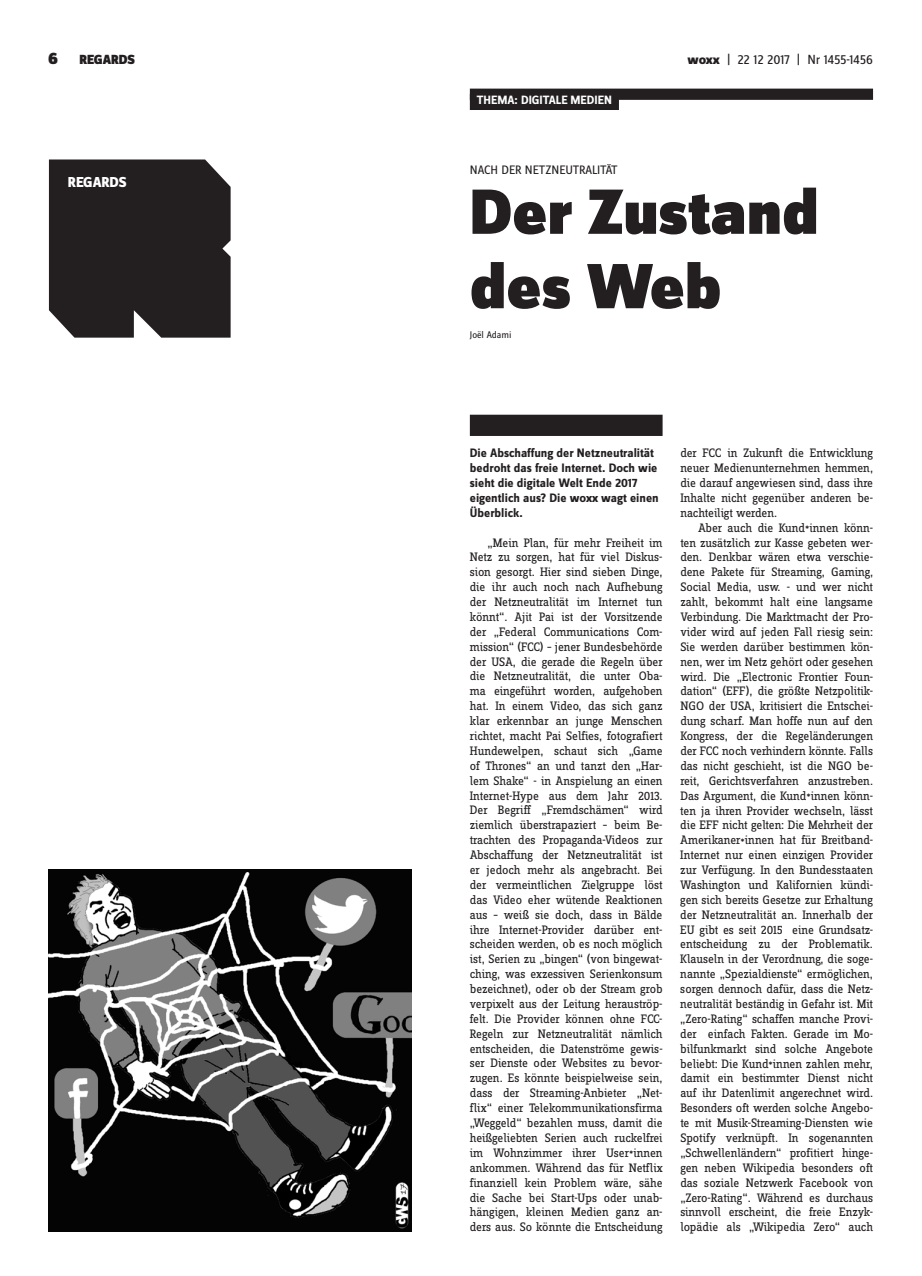
<style>
.page{position:relative;width:922px;height:1276px;background:#fff}
.page>*{position:absolute;margin:0;border:0;box-sizing:border-box;transform-origin:0 0}
.t1{font:900 66.25px/74.4px "Zine Sans Dis";color:#231f20}
.t2{font:800 15px "Zine Sans Dis";letter-spacing:-.01em;color:#fff}
.t3{font:13.75px "Zine Sans Dis";letter-spacing:-.015em;color:#231f20}
.t4{font:900 13.75px "Zine Sans Dis";letter-spacing:-.01em;color:#231f20}
.t5{font:12.75px/14.9px "Zine Slab Dis";letter-spacing:-.01em;color:#231f20;text-align:justify}
.t6{font:700 12.75px/14.9px "Zine Sans Dis";color:#231f20}
.t7{font:12.75px "Zine Sans Dis";color:#231f20}
.t8{font:700 12.5px "Zine Sans Dis";color:#fff}
.t9{font:10px "Zine Sans Dis";color:#231f20}
.s1{font-size:17.5px}
.s2{font-weight:800}
</style>
<div class="page">
<div style="left:469px;top:89px;width:403px;height:11px;background:#231f20"></div>
<div style="left:49px;top:159px;width:181px;height:179px;background:#231f20"></div>
<div style="left:469px;top:415px;width:193px;height:21px;background:#231f20"></div>
<div style="left:469px;top:94px;width:149px;height:16px;background:#231f20"></div>
<img style="left:49px;top:869px;width:362px;height:362px">
<p class="t4" style="left:48px;top:53px;width:88px"><span class="s1">6</span> REGARDS</p>
<p class="t3" style="left:687px;top:53px;width:187px"><span class="s2">woxx</span> | 22 12 2017 | NR 1455-1456</p>
<p class="t2" style="left:68px;top:174px;width:60px">REGARDS</p>
<p class="t8" style="left:477px;top:93px;width:136px">THEMA: DIGITALE MEDIEN</p>
<p class="t7" style="left:469px;top:163px;width:149px">NACH DER NETZN EUTRALITÄT</p>
<h1 class="t1" style="left:469px;top:179px;width:350px">Der Zustand des Web</h1>
<p class="t9" style="left:469px;top:329px;width:43px">JOËL ADAMI</p>
<p class="t6" style="left:469px;top:446px;width:190px">Die Abschaffung der Netzneutralität bedroht das freie Internet. Doch wie sieht die digitale Welt Ende 2017 eigentlich aus? Die woxx wagt einen<br>Überblick.</p>
<p class="t5" style="left:469px;top:535px;width:194px;text-indent:18px">„Mein Plan, für mehr Freiheit im Netz zu sorgen, hat für viel Diskus&shy;sion gesorgt. Hier sind sieben Dinge, die ihr auch noch nach Aufhebung der Netzneutralität im Internet tun könnt“. Ajit Pai ist der Vorsitzende der „Federal Communications Com&shy;mission“ (FCC) – jener Bundesbehörde der USA, die gerade die Regeln über die Netzneutralität, die unter Oba&shy;ma eingeführt worden, aufgehoben hat. In einem Video, das sich ganz klar erkennbar an junge Menschen richtet, macht Pai Selfies, fotografiert Hundewelpen, schaut sich „Game of Thrones“ an und tanzt den „Har&shy;lem Shake“ - in Anspielung an einen Internet-Hype aus dem Jahr 2013.<br>Der Begriff „Fremdschämen“ wird ziemlich überstrapaziert – beim Be&shy;trachten des Propaganda-Videos zur Abschaffung der Netzneutralität ist er jedoch mehr als angebracht. Bei der vermeintlichen Zielgruppe löst das Video eher wütende Reaktionen aus – weiß sie doch, dass in Bälde ihre Internet-Provider darüber ent&shy;scheiden werden, ob es noch möglich ist, Serien zu „bingen“ (von bingewat&shy;ching, was exzessiven Serienkonsum bezeichnet), oder ob der Stream grob verpixelt aus der Leitung herauströp&shy;felt. Die Provider können ohne FCC-Regeln zur Netzneutralität nämlich entscheiden, die Datenströme gewis&shy;ser Dienste oder Websites zu bevor&shy;zugen. Es könnte beispielweise sein, dass der Streaming-Anbieter „Net&shy;flix“ einer Telekommunikationsfirma „Weggeld“ bezahlen muss, damit die heißgeliebten Serien auch ruckelfrei im Wohnzimmer ihrer User<sub>*</sub>innen ankommen. Während das für Netflix finanziell kein Problem wäre, sähe die Sache bei Start-Ups oder unab&shy;hängigen, kleinen Medien ganz an&shy;ders aus. So könnte die Entscheidung</p>
<p class="t5" style="left:680px;top:446px;width:194px">der FCC in Zukunft die Entwicklung neuer Medienunternehmen hemmen, die darauf angewiesen sind, dass ihre Inhalte nicht gegenüber anderen be&shy;nachteiligt werden.</p>
<p class="t5" style="left:680px;top:521px;width:194px;text-indent:18px">Aber auch die Kund<sub>*</sub>innen könn&shy;ten zusätzlich zur Kasse gebeten wer&shy;den. Denkbar wären etwa verschie&shy;dene Pakete für Streaming, Gaming, Social Media, usw. - und wer nicht zahlt, bekommt halt eine langsame Verbindung. Die Marktmacht der Pro&shy;vider wird auf jeden Fall riesig sein:<br>Sie werden darüber bestimmen kön&shy;nen, wer im Netz gehört oder gesehen wird. Die „Electronic Frontier Foun&shy;dation“ (EFF), die größte Netzpolitik-NGO der USA, kritisiert die Entschei&shy;dung scharf. Man hoffe nun auf den Kongress, der die Regeländerungen der FCC noch verhindern könnte. Falls das nicht geschieht, ist die NGO be&shy;reit, Gerichtsverfahren anzustreben.<br>Das Argument, die Kund<sub>*</sub>innen könn&shy;ten ja ihren Provider wechseln, lässt die EFF nicht gelten: Die Mehrheit der Amerikaner<sub>*</sub>innen hat für Breitband-Internet nur einen einzigen Provider zur Verfügung. In den Bundesstaaten Washington und Kalifornien kündi&shy;gen sich bereits Gesetze zur Erhaltung der Netzneutralität an. Innerhalb der EU gibt es seit 2015 eine Grundsatz&shy;entscheidung zu der Problematik.<br>Klauseln in der Verordnung, die soge&shy;nannte „Spezialdienste“ ermöglichen, sorgen dennoch dafür, dass die Netz&shy;neutralität beständig in Gefahr ist. Mit „Zero-Rating“ schaffen manche Provi&shy;der einfach Fakten. Gerade im Mo&shy;bilfunkmarkt sind solche Angebote beliebt: Die Kund<sub>*</sub>innen zahlen mehr, damit ein bestimmter Dienst nicht auf ihr Datenlimit angerechnet wird.<br>Besonders oft werden solche Angebo&shy;te mit Musik-Streaming-Diensten wie Spotify verknüpft. In sogenannten „Schwellenländern“ profitiert hinge&shy;gen neben Wikipedia besonders oft das soziale Netzwerk Facebook von „Zero-Rating“. Während es durchaus sinnvoll erscheint, die freie Enzyk&shy;lopädie als „Wikipedia Zero“ auch</p>
</div>
